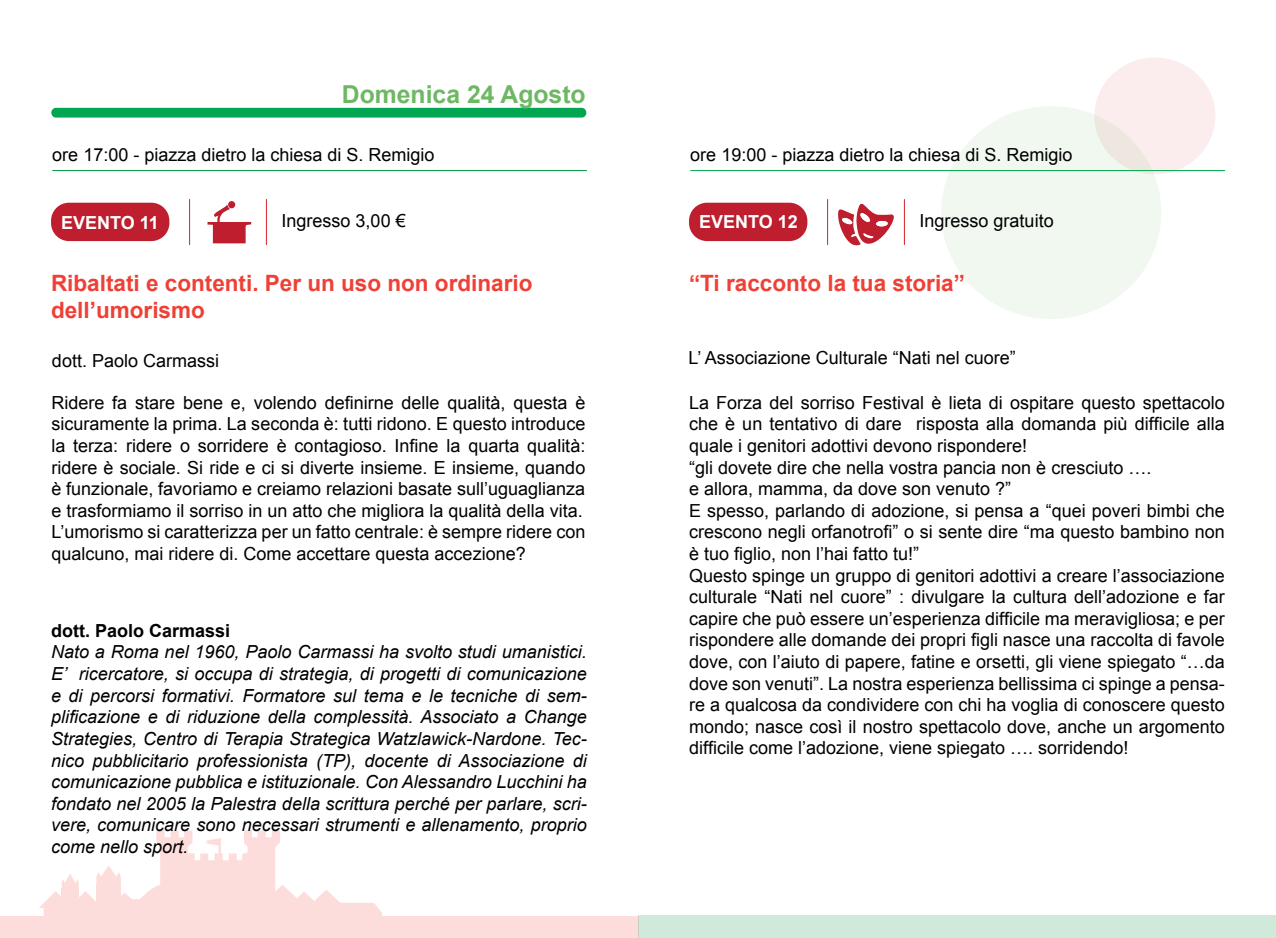
<style>
.page{position:relative;width:1276px;height:938px;background:#fff}
.page>*{position:absolute;margin:0;border:0;box-sizing:border-box;transform-origin:0 0}
.t1{font:700 24.75px "Arial";color:#6db863}
.t2{font:700 22.5px/27px "Arial";color:#ef4036}
.t3{font:18px/21.6px "Arial";color:#000}
.t4{font:italic 18px/21.6px "Arial";color:#000;text-align:justify}
.t5{font:700 18px "Arial";color:#000}
.t6{font:700 18px "Arial";color:#fff}
</style>
<div class="page">
<div style="left:941px;top:106px;width:220px;height:213px;background:#f0f8f0;border-radius:50%"></div>
<div style="left:1094px;top:57px;width:121px;height:117px;background:linear-gradient(to right,#f5ebe8,#fdeef0);border-radius:50%"></div>
<svg style="left:39px;top:830px;width:343px;height:86px"></svg>
<div style="left:165px;top:846px;width:15px;height:27px;background:#fcdddb"></div>
<div style="left:251px;top:846px;width:15px;height:27px;background:#fcdddb"></div>
<div style="left:191px;top:865px;width:46px;height:33px;background:#fcdddb"></div>
<div style="left:0;top:916px;width:638px;height:22px;background:#fcdddb"></div>
<div style="left:638px;top:915px;width:638px;height:23px;background:#cfeadb"></div>
<div style="left:51px;top:203px;width:118px;height:38px;background:#be1e2d;border-radius:18px"></div>
<hr style="left:52px;top:170px;width:535px;height:1px;background:#009444">
<hr style="left:189px;top:199px;width:1px;height:46px;background:#d2232a">
<hr style="left:266px;top:199px;width:1px;height:46px;background:#d2232a">
<svg style="left:207px;top:205px;width:44px;height:38px"></svg>
<div style="left:228px;top:201px;width:7px;height:8px;background:#be1e2d;border-radius:50%"></div>
<div style="left:689px;top:203px;width:118px;height:38px;background:#be1e2d;border-radius:18px"></div>
<hr style="left:690px;top:170px;width:535px;height:1px;background:#00a651">
<hr style="left:827px;top:199px;width:1px;height:46px;background:#d2232a">
<hr style="left:904px;top:199px;width:1px;height:46px;background:#d2232a">
<svg style="left:838px;top:203px;width:56px;height:43px"></svg>
<div style="left:51px;top:108px;width:535px;height:10px;background:#00a651;border-radius:5px"></div>
<h1 class="t1" style="left:342px;top:78px;width:245px">Domenica 24 Agosto</h1>
<p class="t3" style="left:52px;top:144px;width:384px">ore 17:00 - piazza dietro la chiesa di S. Remigio</p>
<p class="t3" style="left:690px;top:144px;width:384px">ore 19:00 - piazza dietro la chiesa di S. Remigio</p>
<p class="t6" style="left:61px;top:211px;width:99px">EVENTO 11</p>
<p class="t3" style="left:281px;top:210px;width:126px">Ingresso 3,00 €</p>
<p class="t6" style="left:699px;top:209px;width:100px">EVENTO 12</p>
<p class="t3" style="left:919px;top:210px;width:136px">Ingresso gratuito</p>
<p class="t2" style="left:51px;top:270px;width:483px">Ribaltati e contenti. Per un uso non ordinario dell’umorismo</p>
<p class="t2" style="left:689px;top:270px;width:277px">“Ti racconto la tua storia”</p>
<p class="t3" style="left:52px;top:350px;width:169px">dott. Paolo Carmassi</p>
<p class="t3" style="left:688px;top:346px;width:329px">L’ Associazione Culturale “Nati nel cuore”</p>
<p class="t3" style="left:51px;top:392px;width:535px">Ridere fa stare bene e, volendo definirne delle qualità, questa è sicuramente la prima. La seconda è: tutti ridono. E questo introduce la terza: ridere o sorridere è contagioso. Infine la quarta qualità: ridere è sociale. Si ride e ci si diverte insieme. E insieme, quando è funzionale, favoriamo e creiamo relazioni basate sull’uguaglianza e trasformiamo il sorriso in un atto che migliora la qualità della vita.<br>L’umorismo si caratterizza per un fatto centrale: è sempre ridere con qualcuno, mai ridere di. Come accettare questa accezione?</p>
<p class="t5" style="left:51px;top:618px;width:181px">dott. Paolo Carmassi</p>
<p class="t4" style="left:51px;top:641px;width:537px">Nato a Roma nel 1960, Paolo Carmassi ha svolto studi umanistici.<br>E’ ricercatore, si occupa di strategia, di progetti di comunicazione e di percorsi formativi. Formatore sul tema e le tecniche di sem&shy;plificazione e di riduzione della complessità. Associato a Change Strategies, Centro di Terapia Strategica Watzlawick-Nardone. Tec&shy;nico pubblicitario professionista (TP), docente di Associazione di comunicazione pubblica e istituzionale. Con Alessandro Lucchini ha fondato nel 2005 la Palestra della scrittura perché per parlare, scri&shy;vere, comunicare sono necessari strumenti e allenamento, proprio come nello sport.</p>
<p class="t3" style="left:689px;top:392px;width:537px">La Forza del sorriso Festival è lieta di ospitare questo spettacolo che è un tentativo di dare risposta alla domanda più difficile alla quale i genitori adottivi devono rispondere!<br>“gli dovete dire che nella vostra pancia non è cresciuto ….<br>e allora, mamma, da dove son venuto ?”<br>E spesso, parlando di adozione, si pensa a “quei poveri bimbi che crescono negli orfanotrofi” o si sente dire “ma questo bambino non è tuo figlio, non l’hai fatto tu!”<br>Questo spinge un gruppo di genitori adottivi a creare l’associazione culturale “Nati nel cuore” : divulgare la cultura dell’adozione e far capire che può essere un’esperienza difficile ma meravigliosa; e per rispondere alle domande dei propri figli nasce una raccolta di favole dove, con l’aiuto di papere, fatine e orsetti, gli viene spiegato “…da dove son venuti”. La nostra esperienza bellissima ci spinge a pensa&shy;re a qualcosa da condividere con chi ha voglia di conoscere questo mondo; nasce così il nostro spettacolo dove, anche un argomento difficile come l’adozione, viene spiegato …. sorridendo!</p>
</div>
